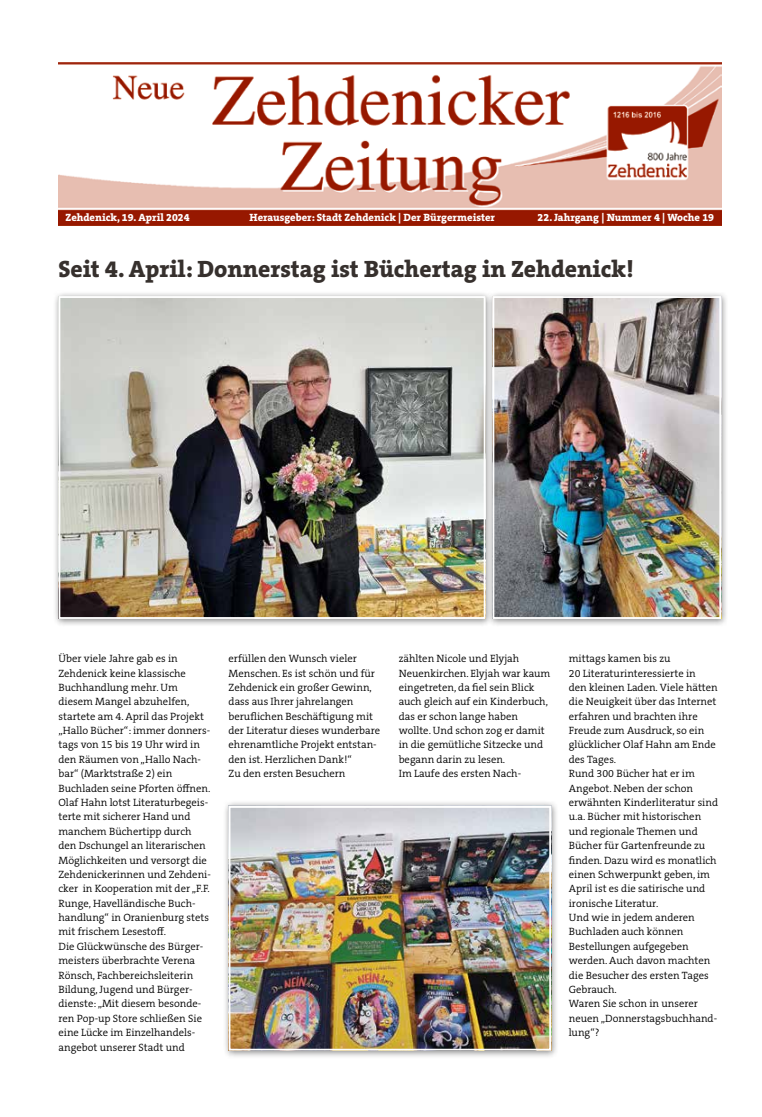
<style>
.page{position:relative;width:762px;height:1117px;background:#fff}
.page>*{position:absolute;margin:0;border:0;box-sizing:border-box;transform-origin:0 0}
.t1{font:800 23.75px "The Serif B W8";color:#36302d}
.t2{font:300 10.62px/14.4px "The Serif B W4";color:#000}
.t3{font:800 10.62px "The Serif B W8";color:#fff}
</style>
<div class="page">
<img style="left:58px;top:62px;width:663px;height:164px">
<div style="left:53px;top:290px;width:440px;height:336px;background:#000;opacity:.45"></div>
<img style="left:61px;top:299px;width:421px;height:316px">
<div style="left:58px;top:296px;width:427px;height:322px;border:2px solid #fff"></div>
<div style="left:223px;top:800px;width:336px;height:258px;background:#000;opacity:.45"></div>
<img style="left:232px;top:808px;width:316px;height:239px">
<div style="left:229px;top:805px;width:322px;height:245px;border:2px solid #fff"></div>
<div style="left:487px;top:290px;width:242px;height:336px;background:#000;opacity:.45"></div>
<img style="left:495px;top:299px;width:223px;height:316px">
<div style="left:492px;top:296px;width:229px;height:322px;border:2px solid #fff"></div>
<p class="t3" style="left:66px;top:210px;width:126px">Zehdenick, 19. April 2024</p>
<p class="t3" style="left:249px;top:210px;width:247px">Herausgeber: Stadt Zehdenick | Der Bürgermeister</p>
<p class="t3" style="left:538px;top:210px;width:178px">22. Jahrgang | Nummer 4 | Woche 19</p>
<h1 class="t1" style="left:58px;top:253px;width:577px">Seit 4. April: Donnerstag ist Büchertag in Zehdenick!</h1>
<p class="t2" style="left:58px;top:651px;width:154px">Über viele Jahre gab es in<br>Zehdenick keine klassische<br>Buchhandlung mehr. Um diesem Mangel abzuhelfen, startete am 4. April das Projekt „Hallo Bücher“: immer donners&shy;tags von 15 bis 19 Uhr wird in den Räumen von „Hallo Nach&shy;bar“ (Marktstraße 2) ein<br>Buchladen seine Pforten öffnen.<br>Olaf Hahn lotst Literaturbegeis&shy;terte mit sicherer Hand und manchem Büchertipp durch den Dschungel an literarischen<br>Möglichkeiten und versorgt die<br>Zehdenickerinnen und Zehdeni&shy;cker in Kooperation mit der „F.F.<br>Runge, Havelländische Buch&shy;handlung“ in Oranienburg stets mit frischem Lesestoff.<br>Die Glückwünsche des Bürger&shy;meisters überbrachte Verena<br>Rönsch, Fachbereichsleiterin<br>Bildung, Jugend und Bürger&shy;dienste: „Mit diesem besonde&shy;ren Pop-up Store schließen Sie eine Lücke im Einzelhandels&shy;angebot unserer Stadt und</p>
<p class="t2" style="left:229px;top:651px;width:153px">erfüllen den Wunsch vieler<br>Menschen. Es ist schön und für<br>Zehdenick ein großer Gewinn, dass aus Ihrer jahrelangen beruflichen Beschäftigung mit der Literatur dieses wunderbare ehrenamtliche Projekt entstan&shy;den ist. Herzlichen Dank!“<br>Zu den ersten Besuchern</p>
<p class="t2" style="left:399px;top:651px;width:153px">zählten Nicole und Elyjah<br>Neuenkirchen. Elyjah war kaum eingetreten, da fiel sein Blick auch gleich auf ein Kinderbuch, das er schon lange haben wollte. Und schon zog er damit in die gemütliche Sitzecke und begann darin zu lesen.<br>Im Laufe des ersten Nach-</p>
<p class="t2" style="left:569px;top:651px;width:151px">mittags kamen bis zu<br>20 Literaturinteressierte in<br>den kleinen Laden. Viele hätten die Neuigkeit über das Internet erfahren und brachten ihre<br>Freude zum Ausdruck, so ein glücklicher Olaf Hahn am Ende des Tages.<br>Rund 300 Bücher hat er im<br>Angebot. Neben der schon erwähnten Kinderliteratur sind u.a. Bücher mit historischen und regionale Themen und<br>Bücher für Gartenfreunde zu finden. Dazu wird es monatlich einen Schwerpunkt geben, im<br>April ist es die satirische und ironische Literatur.<br>Und wie in jedem anderen<br>Buchladen auch können<br>Bestellungen aufgegeben werden. Auch davon machten die Besucher des ersten Tages<br>Gebrauch.<br>Waren Sie schon in unserer neuen „Donnerstagsbuchhand&shy;lung“?</p>
</div>
